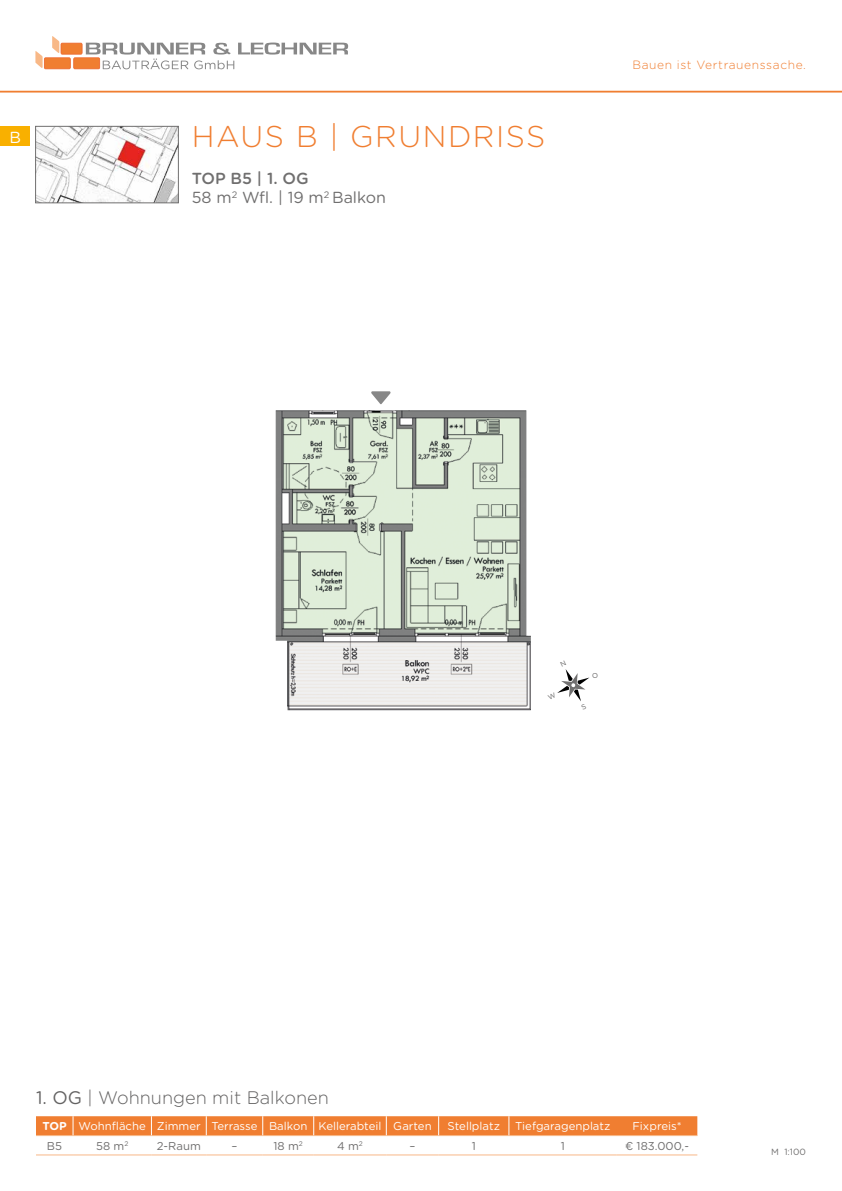
<style>
.page{position:relative;width:842px;height:1191px;background:#fff}
.page>*{position:absolute;margin:0;border:0;box-sizing:border-box;transform-origin:0 0}
.t1{font:300 30px "Gotham Rounded";letter-spacing:.05em;color:#f07e31}
.t2{font:300 18.1px "Gotham Rounded";color:#646363}
.t3{font:16px/19.2px "Gotham Rounded";color:#706f6f}
.t4{font:16px "Gotham Rounded";color:#fff}
.t5{font:300 12px "Gotham Rounded";letter-spacing:.05em;color:#f07e31}
.t6{font:11.4px "Gotham Rounded";color:#fff}
.t7{font:11.4px "Gotham Rounded";color:#706f6f}
.t8{font:9px "Gotham Rounded";color:#706f6f}
.s1{font-weight:500}
.s2{font-weight:400}
.s3{font-weight:700}
</style>
<div class="page">
<svg style="left:35px;top:36px;width:313px;height:33px"></svg>
<hr style="left:0;top:91px;width:842px;height:2px;background:#f07e31">
<div style="left:0;top:126px;width:29px;height:20px;background:#f9b000"></div>
<hr style="left:36px;top:1135px;width:37px;height:1px;background:#f8b887">
<hr style="left:73px;top:1135px;width:78px;height:1px;background:#f8b887">
<hr style="left:151px;top:1135px;width:55px;height:1px;background:#f8b887">
<hr style="left:206px;top:1135px;width:57px;height:1px;background:#f8b887">
<hr style="left:263px;top:1135px;width:51px;height:1px;background:#f8b887">
<hr style="left:314px;top:1135px;width:72px;height:1px;background:#f8b887">
<hr style="left:386px;top:1135px;width:53px;height:1px;background:#f8b887">
<hr style="left:439px;top:1135px;width:70px;height:1px;background:#f8b887">
<hr style="left:509px;top:1135px;width:108px;height:1px;background:#f8b887">
<hr style="left:617px;top:1135px;width:80px;height:1px;background:#f8b887">
<hr style="left:36px;top:1154px;width:37px;height:1px;background:#f8b887">
<hr style="left:73px;top:1154px;width:78px;height:1px;background:#f8b887">
<hr style="left:151px;top:1154px;width:55px;height:1px;background:#f8b887">
<hr style="left:206px;top:1154px;width:57px;height:1px;background:#f8b887">
<hr style="left:263px;top:1154px;width:51px;height:1px;background:#f8b887">
<hr style="left:314px;top:1154px;width:72px;height:1px;background:#f8b887">
<hr style="left:386px;top:1154px;width:53px;height:1px;background:#f8b887">
<hr style="left:439px;top:1154px;width:70px;height:1px;background:#f8b887">
<hr style="left:509px;top:1154px;width:108px;height:1px;background:#f8b887">
<hr style="left:617px;top:1154px;width:80px;height:1px;background:#f8b887">
<svg style="left:36px;top:1116px;width:661px;height:19px;background:#f08135"></svg>
<img style="left:37px;top:128px;width:140px;height:73px">
<div style="left:35px;top:126px;width:144px;height:77px;border:1px solid #706f6f"></div>
<svg style="left:371px;top:391px;width:20px;height:13px"></svg>
<img style="left:276px;top:410px;width:255px;height:300px">
<svg style="left:557px;top:669px;width:33px;height:32px"></svg>
<h3 class="t4" style="left:9px;top:126px;width:13px">B</h3>
<h1 class="t1" style="left:192px;top:117px;width:355px">HAUS B | GRUNDRISS</h1>
<h3 class="t3" style="left:192px;top:168px;width:196px"><span class="s1">TOP B5 | 1. OG<br></span>58 m<sup>2</sup> Wfl. | 19 m<sup>2</sup> Balkon</h3>
<p class="t5" style="left:632px;top:57px;width:175px">Bauen ist Vertrauenssache.</p>
<h2 class="t2" style="left:36px;top:1085px;width:294px"><span class="s2">1. OG</span> | Wohnungen mit Balkonen</h2>
<p class="t6" style="left:42px;top:1118px;width:391px"><span class="s3">TOP</span> Wohnfläche Zimmer Terrasse Balkon Kellerabteil Garten</p>
<p class="t6" style="left:448px;top:1118px;width:54px">Stellplatz</p>
<p class="t6" style="left:515px;top:1118px;width:97px">Tiefgaragenplatz</p>
<p class="t6" style="left:632px;top:1118px;width:51px">Fixpreis*</p>
<p class="t7" style="left:47px;top:1138px;width:17px">B5</p>
<p class="t7" style="left:96px;top:1138px;width:34px">58 m<sup>2</sup></p>
<p class="t7" style="left:157px;top:1138px;width:46px">2-Raum</p>
<p class="t7" style="left:231px;top:1138px;width:8px">–</p>
<p class="t7" style="left:273px;top:1138px;width:31px">18 m<sup>2</sup></p>
<p class="t7" style="left:337px;top:1138px;width:27px">4 m<sup>2</sup></p>
<p class="t7" style="left:409px;top:1138px;width:8px">–</p>
<p class="t7" style="left:472px;top:1138px;width:6px">1</p>
<p class="t7" style="left:561px;top:1138px;width:6px">1</p>
<p class="t7" style="left:625px;top:1138px;width:66px">€ 183.000,-</p>
<p class="t8" style="left:771px;top:1145px;width:36px">M 1:100</p>
</div>
